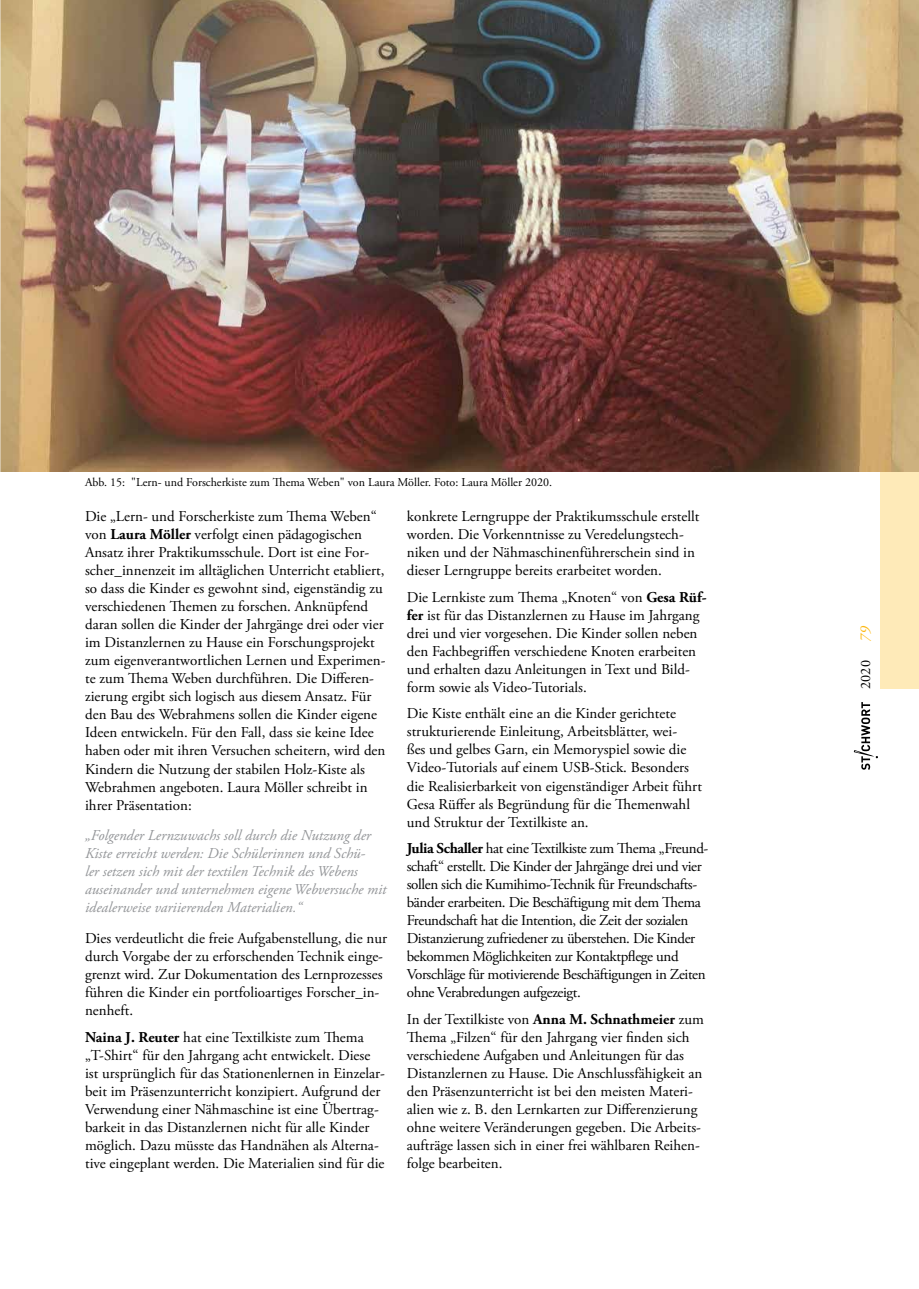
<style>
.page{position:relative;width:919px;height:1289px;background:#fff}
.page>*{position:absolute;margin:0;border:0;box-sizing:border-box;transform-origin:0 0}
.t1{font:15px/18px "Adobe Garamond Pro";color:#000}
.t2{font:15px/18px "Adobe Garamond Pro";letter-spacing:-.025em;color:#000}
.t3{font:italic 15px/18px "Adobe Garamond Pro";color:#939598}
.t4{font:14.25px "Adobe Garamond Pro";color:#000}
.t5{font:12px "Adobe Garamond Pro";color:#000}
.s1{font-weight:700}
.s2{font-style:italic;font-size:15px;color:#fdb913}
</style>
<div class="page">
<div style="left:880px;top:377px;width:38px;height:311px;background:#feeab8"></div>
<svg style="left:853px;top:702px;width:25px;height:68px"></svg>
<img style="left:0;top:0;width:918px;height:471px">
<p class="t5" style="left:85px;top:475px;width:468px">Abb. 15: "Lern- und Forscherkiste zum Thema Weben" von Laura Möller. Foto: Laura Möller 2020.</p>
<p class="t1" style="left:85px;top:508px;width:302px">Die „Lern- und Forscherkiste zum Thema Weben“ von <span class="s1">Laura Möller</span> verfolgt einen pädagogischen Ansatz ihrer Praktikumsschule. Dort ist eine For&shy;scher_innenzeit im alltäglichen Unterricht etabliert, so dass die Kinder es gewohnt sind, eigenständig zu verschiedenen Themen zu forschen. Anknüpfend daran sollen die Kinder der Jahrgänge drei oder vier im Distanzlernen zu Hause ein Forschungsprojekt zum eigenverantwortlichen Lernen und Experimen&shy;te zum Thema Weben durchführen. Die Differen&shy;zierung ergibt sich logisch aus diesem Ansatz. Für den Bau des Webrahmens sollen die Kinder eigene Ideen entwickeln. Für den Fall, dass sie keine Idee haben oder mit ihren Versuchen scheitern, wird den Kindern die Nutzung der stabilen Holz-Kiste als Webrahmen angeboten. Laura Möller schreibt in ihrer Präsentation:</p>
<p class="t3" style="left:85px;top:827px;width:303px">„Folgender Lernzuwachs soll durch die Nutzung der Kiste erreicht werden: Die Schülerinnen und Schü-<br>ler setzen sich mit der textilen Technik des Webens auseinander und unternehmen eigene Webversuche mit idealerweise variierenden Materialien.“</p>
<p class="t1" style="left:85px;top:929px;width:303px">Dies verdeutlicht die freie Aufgabenstellung, die nur durch Vorgabe der zu erforschenden Technik einge&shy;grenzt wird. Zur Dokumentation des Lernprozesses führen die Kinder ein portfolioartiges Forscher_in&shy;nenheft.</p>
<p class="t1" style="left:85px;top:1028px;width:301px"><span class="s1">Naina J. Reuter</span> hat eine Textilkiste zum Thema „T-Shirt“ für den Jahrgang acht entwickelt. Diese ist ursprünglich für das Stationenlernen in Einzelar&shy;beit im Präsenzunterricht konzipiert. Aufgrund der Verwendung einer Nähmaschine ist eine Übertrag&shy;barkeit in das Distanzlernen nicht für alle Kinder möglich. Dazu müsste das Handnähen als Alterna&shy;tive eingeplant werden. Die Materialien sind für die</p>
<p class="t1" style="left:407px;top:508px;width:294px">konkrete Lerngruppe der Praktikumsschule erstellt worden. Die Vorkenntnisse zu Veredelungstech&shy;niken und der Nähmaschinenführerschein sind in dieser Lerngruppe bereits erarbeitet worden.</p>
<p class="t1" style="left:407px;top:588px;width:301px">Die Lernkiste zum Thema „Knoten“ von <span class="s1">Gesa Rüf&shy;fer</span> ist für das Distanzlernen zu Hause im Jahrgang drei und vier vorgesehen. Die Kinder sollen neben den Fachbegriffen verschiedene Knoten erarbeiten und erhalten dazu Anleitungen in Text und Bild&shy;form sowie als Video-Tutorials.</p>
<p class="t1" style="left:407px;top:705px;width:296px">Die Kiste enthält eine an die Kinder gerichtete strukturierende Einleitung, Arbeitsblätter, wei-<br>ßes und gelbes Garn, ein Memoryspiel sowie die Video-Tutorials auf einem USB-Stick. Besonders die Realisierbarkeit von eigenständiger Arbeit führt Gesa Rüffer als Begründung für die Themenwahl und Struktur der Textilkiste an.</p>
<p class="t2" style="left:407px;top:839px;width:303px"><span class="s1">Julia Schaller</span> hat eine Textilkiste zum Thema „Freund&shy;schaft“ erstellt. Die Kinder der Jahrgänge drei und vier sollen sich die Kumihimo-Technik für Freundschafts&shy;bänder erarbeiten. Die Beschäftigung mit dem Thema Freundschaft hat die Intention, die Zeit der sozialen Distanzierung zufriedener zu überstehen. Die Kinder bekommen Möglichkeiten zur Kontaktpflege und Vorschläge für motivierende Beschäftigungen in Zeiten ohne Verabredungen aufgezeigt.</p>
<p class="t1" style="left:407px;top:1010px;width:298px">In der Textilkiste von <span class="s1">Anna M. Schnathmeier</span> zum Thema „Filzen“ für den Jahrgang vier finden sich verschiedene Aufgaben und Anleitungen für das Distanzlernen zu Hause. Die Anschlussfähigkeit an den Präsenzunterricht ist bei den meisten Materi&shy;alien wie z. B. den Lernkarten zur Differenzierung ohne weitere Veränderungen gegeben. Die Arbeits&shy;aufträge lassen sich in einer frei wählbaren Reihen&shy;folge bearbeiten.</p>
<p class="t4" style="left:856px;top:689px;width:64px;rotate:-90deg">2020 <span class="s2">79</span></p>
</div>
